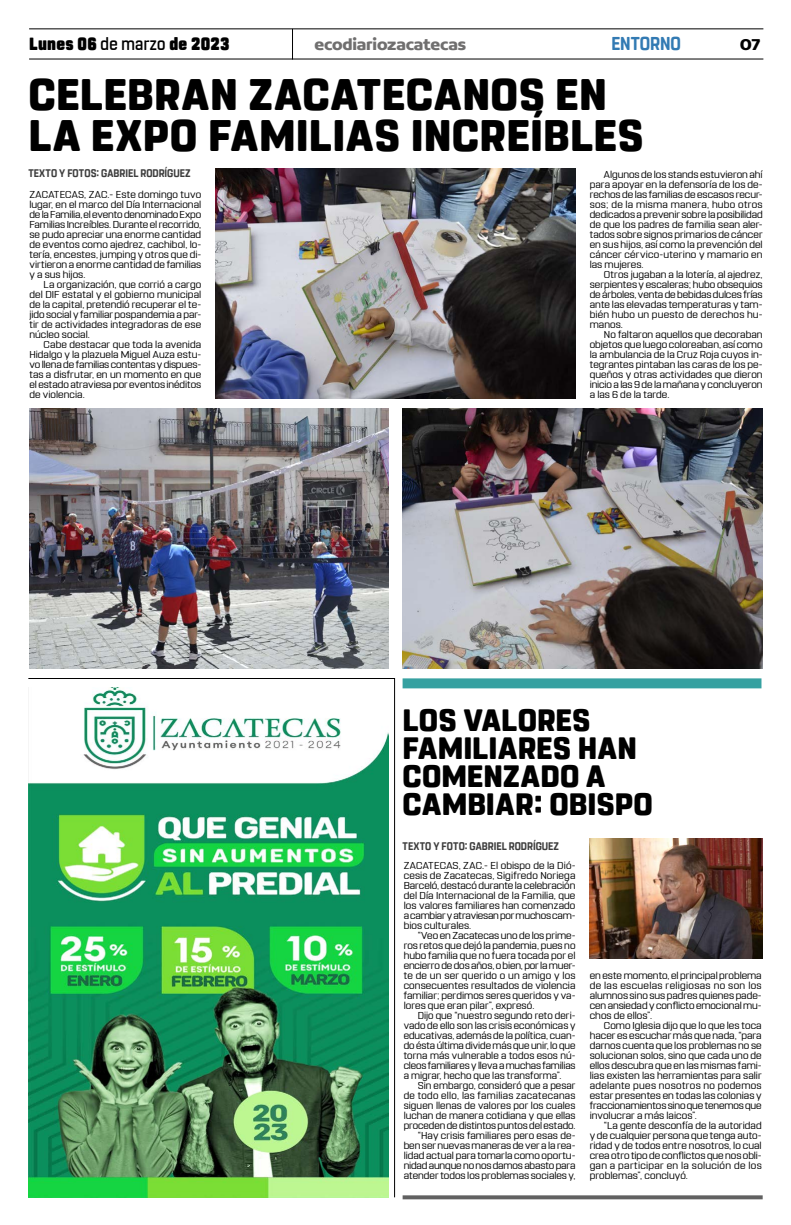
<style>
.page{position:relative;width:791px;height:1225px;background:#fff}
.page>*{position:absolute;margin:0;border:0;box-sizing:border-box;transform-origin:0 0}
.t1{font:800 44px/41px "Rohn Rounded";letter-spacing:.01em;color:#000}
.t2{font:800 30.8px/28px "Rohn Rounded";letter-spacing:.005em;color:#000}
.t3{font:700 18.6px "Rohn Rounded";letter-spacing:-.005em;color:#327ab3;scale:.91 1}
.t4{font:900 17.6px "Rohn Rounded";letter-spacing:.015em;color:#000;scale:.91 1}
.t5{font:700 16.9px "Concord";letter-spacing:-.01em;color:#706f6f}
.t6{font:700 16.9px "Concord";color:#000}
.t7{font:700 11px "Rohn Rounded";letter-spacing:.005em;color:#3d3d3d;scale:.91 1}
.t8{font:10px/10px "Rohn Rounded";color:#000;text-align:justify;scale:1.08 1}
.t9{font:10px/10px "Rohn Rounded";color:#000;text-align:justify;scale:1.06 1}
.s1{font-weight:500}
</style>
<div class="page">
<hr style="left:29px;top:28px;width:734px;height:1px;background:#000">
<hr style="left:29px;top:59px;width:734px;height:1px;background:#000">
<hr style="left:292px;top:29px;width:1px;height:31px;background:#000">
<svg style="left:28px;top:678px;width:368px;height:520px"></svg>
<img style="left:29px;top:687px;width:360px;height:510px">
<svg style="left:403px;top:1195px;width:360px;height:4px"></svg>
<img style="left:215px;top:168px;width:360px;height:230px">
<img style="left:29px;top:408px;width:359px;height:260px">
<img style="left:403px;top:408px;width:360px;height:260px">
<div style="left:403px;top:678px;width:358px;height:10px;background:#36a1a1"></div>
<img style="left:590px;top:838px;width:173px;height:120px">
<h3 class="t4" style="left:29px;top:33px;width:222px">Lunes 06 <span class="s1">de marzo</span> de 2023</h3>
<h3 class="t5" style="left:314px;top:34px;width:153px">ecodiariozacatecas</h3>
<h3 class="t3" style="left:611px;top:32px;width:78px">ENTORNO</h3>
<h3 class="t6" style="left:740px;top:34px;width:22px">07</h3>
<h1 class="t1" style="left:28px;top:75px;width:617px">CELEBRAN ZACATECANOS EN<br>LA EXPO FAMILIAS INCREÍBLES</h1>
<p class="t7" style="left:28px;top:167px;width:180px">TEXTO Y FOTOS: GABRIEL RODRÍGUEZ</p>
<p class="t8" style="left:590px;top:170px;width:162px;text-indent:14px">Algunos de los stands estuvieron ahí para apoyar en la defensoría de los de&shy;rechos de las familias de escasos recur&shy;sos; de la misma manera, hubo otros dedicados a prevenir sobre la posibilidad de que los padres de familia sean aler&shy;tados sobre signos primarios de cáncer en sus hijos, así como la prevención del cáncer cérvico-uterino y mamario en las mujeres.</p>
<p class="t8" style="left:590px;top:270px;width:162px;text-indent:14px">Otros jugaban a la lotería, al ajedrez, serpientes y escaleras; hubo obsequios de árboles, venta de bebidas dulces frías ante las elevadas temperaturas y tam&shy;bién hubo un puesto de derechos hu&shy;manos.</p>
<p class="t8" style="left:590px;top:330px;width:162px;text-indent:14px">No faltaron aquellos que decoraban objetos que luego coloreaban, así como la ambulancia de la Cruz Roja cuyos in&shy;tegrantes pintaban las caras de los pe&shy;queños y otras actividades que dieron inicio a las 9 de la mañana y concluyeron a las 6 de la tarde.</p>
<p class="t8" style="left:29px;top:190px;width:161px">ZACATECAS, ZAC.- Este domingo tuvo lugar, en el marco del Día Internacional de la Familia, el evento denominado Expo Familias Increíbles. Durante el recorrido, se pudo apreciar una enorme cantidad de eventos como ajedrez, cachibol, lo&shy;tería, encestes, jumping y otros que di&shy;virtieron a enorme cantidad de familias y a sus hijos.</p>
<p class="t8" style="left:29px;top:280px;width:161px;text-indent:14px">La organización, que corrió a cargo del DIF estatal y el gobierno municipal de la capital, pretendió recuperar el te&shy;jido social y familiar pospandemia a par&shy;tir de actividades integradoras de ese núcleo social.</p>
<p class="t8" style="left:29px;top:340px;width:161px;text-indent:14px">Cabe destacar que toda la avenida Hidalgo y la plazuela Miguel Auza estu&shy;vo llena de familias contentas y dispues&shy;tas a disfrutar, en un momento en que el estado atraviesa por eventos inéditos de violencia.</p>
<h2 class="t2" style="left:403px;top:706px;width:252px">LOS VALORES<br>FAMILIARES HAN<br>COMENZADO A<br>CAMBIAR: OBISPO</h2>
<p class="t7" style="left:403px;top:839px;width:173px">TEXTO Y FOTO: GABRIEL RODRÍGUEZ</p>
<p class="t8" style="left:404px;top:860px;width:161px">ZACATECAS, ZAC.- El obispo de la Dió&shy;cesis de Zacatecas, Sigifredo Noriega Barceló, destacó durante la celebración del Día Internacional de la Familia, que los valores familiares han comenzado a cambiar y atraviesan por muchos cam&shy;bios culturales.</p>
<p class="t8" style="left:404px;top:930px;width:161px;text-indent:14px">“Veo en Zacatecas uno de los prime&shy;ros retos que dejó la pandemia, pues no hubo familia que no fuera tocada por el encierro de dos años, o bien, por la muer&shy;te de un ser querido o un amigo y los consecuentes resultados de violencia familiar; perdimos seres queridos y va&shy;lores que eran pilar”, expresó.</p>
<p class="t9" style="left:404px;top:1010px;width:164px;text-indent:14px">Dijo que “nuestro segundo reto deri&shy;vado de ello son las crisis económicas y educativas, además de la política, cuan&shy;do ésta última divide más que unir, lo que torna más vulnerable a todos esos nú&shy;cleos familiares y lleva a muchas familias a migrar, hecho que las transforma”.</p>
<p class="t9" style="left:404px;top:1080px;width:164px;text-align:right">Sin embargo, consideró que a pesar<br>de todo ello, las familias zacatecanas siguen llenas de valores por los cuales luchan de manera cotidiana y que ellas proceden de distintos puntos del estado. “Hay crisis familiares pero esas de&shy;ben ser nuevas maneras de ver a la rea&shy;lidad actual para tomarla como oportu&shy;nidad aunque no nos damos abasto para atender todos los problemas sociales y,</p>
<p class="t8" style="left:590px;top:970px;width:161px">en este momento, el principal problema de las escuelas religiosas no son los alumnos sino sus padres quienes pade&shy;cen ansiedad y conflicto emocional mu&shy;chos de ellos”.</p>
<p class="t8" style="left:590px;top:1020px;width:161px;text-indent:14px">Como Iglesia dijo que lo que les toca hacer es escuchar más que nada, “para darnos cuenta que los problemas no se solucionan solos, sino que cada uno de ellos descubra que en las mismas fami&shy;lias existen las herramientas para salir adelante pues nosotros no podemos estar presentes en todas las colonias y fraccionamientos sino que tenemos que involucrar a más laicos”.</p>
<p class="t8" style="left:590px;top:1120px;width:161px;text-indent:14px">“La gente desconfía de la autoridad y de cualquier persona que tenga auto&shy;ridad y de todos entre nosotros, lo cual crea otro tipo de conflictos que nos obli&shy;gan a participar en la solución de los problemas”, concluyó.</p>
</div>
